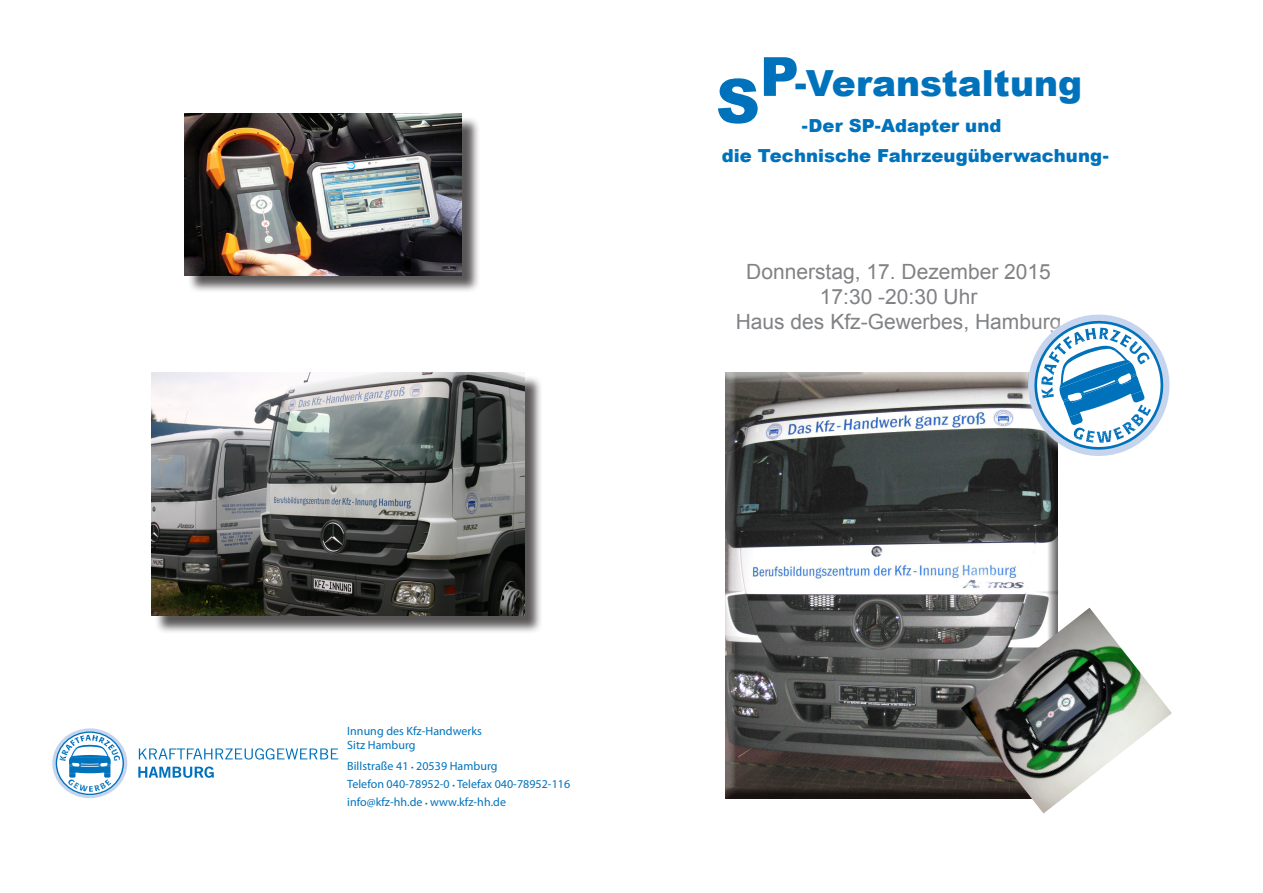
<style>
.page{position:relative;width:1263px;height:893px;background:#fff}
.page>*{position:absolute;margin:0;border:0;box-sizing:border-box;transform-origin:0 0}
.t1{font:900 36px "Arial";color:#0072bc}
.t2{font:21px/25.2px "Arial";color:#808285;text-align:center}
.t3{font:900 18px/30px "Arial";letter-spacing:.005em;color:#0072bc}
.t4{font:12px/13.5px "Myriad Pro";letter-spacing:.005em;color:#0072bc}
.s1{font-size:61.2px}
.s2{font-size:54px}
.s3{font-size:9px}
</style>
<div class="page">
<div style="left:154px;top:375px;width:389px;height:260px;background:#231f20;opacity:.75"></div>
<img style="left:152px;top:373px;width:373px;height:243px">
<svg style="left:52px;top:728px;width:75px;height:70px"></svg>
<svg style="left:56px;top:731px;width:68px;height:64px"></svg>
<svg style="left:57px;top:733px;width:66px;height:61px"></svg>
<svg style="left:60px;top:735px;width:60px;height:57px"></svg>
<svg style="left:139px;top:748px;width:199px;height:12px"></svg>
<svg style="left:138px;top:766px;width:76px;height:12px"></svg>
<div style="left:187px;top:116px;width:294px;height:178px;background:#231f20;opacity:.75"></div>
<img style="left:185px;top:114px;width:277px;height:161px">
<div style="left:724px;top:373px;width:334px;height:425px;background:#231f20;opacity:.75"></div>
<svg style="left:996px;top:314px;width:174px;height:174px"></svg>
<img style="left:961px;top:608px;width:211px;height:205px">
<p class="t1" style="left:716px;top:57px;width:368px"><span class="s1">S</span><span class="s2">P</span>-Veranstaltung</p>
<p class="t3" style="left:722px;top:110px;width:388px;text-indent:80px">-Der SP-Adapter und<br>die Technische Fahrzeugüberwachung-</p>
<p class="t2" style="left:736px;top:259px;width:327px">Donnerstag, 17. Dezember 2015<br>17:30 -20:30 Uhr<br>Haus des Kfz-Gewerbes, Hamburg</p>
<p class="t4" style="left:347px;top:724px;width:136px">Innung des Kfz-Handwerks<br>Sitz Hamburg</p>
<p class="t4" style="left:347px;top:759px;width:152px">Billstraße 41 <span class="s3">•</span> 20539 Hamburg</p>
<p class="t4" style="left:347px;top:777px;width:224px">Telefon 040-78952-0 <span class="s3">•</span> Telefax 040-78952-116</p>
<p class="t4" style="left:347px;top:795px;width:160px">info@kfz-hh.de <span class="s3">•</span> www.kfz-hh.de</p>
</div>
